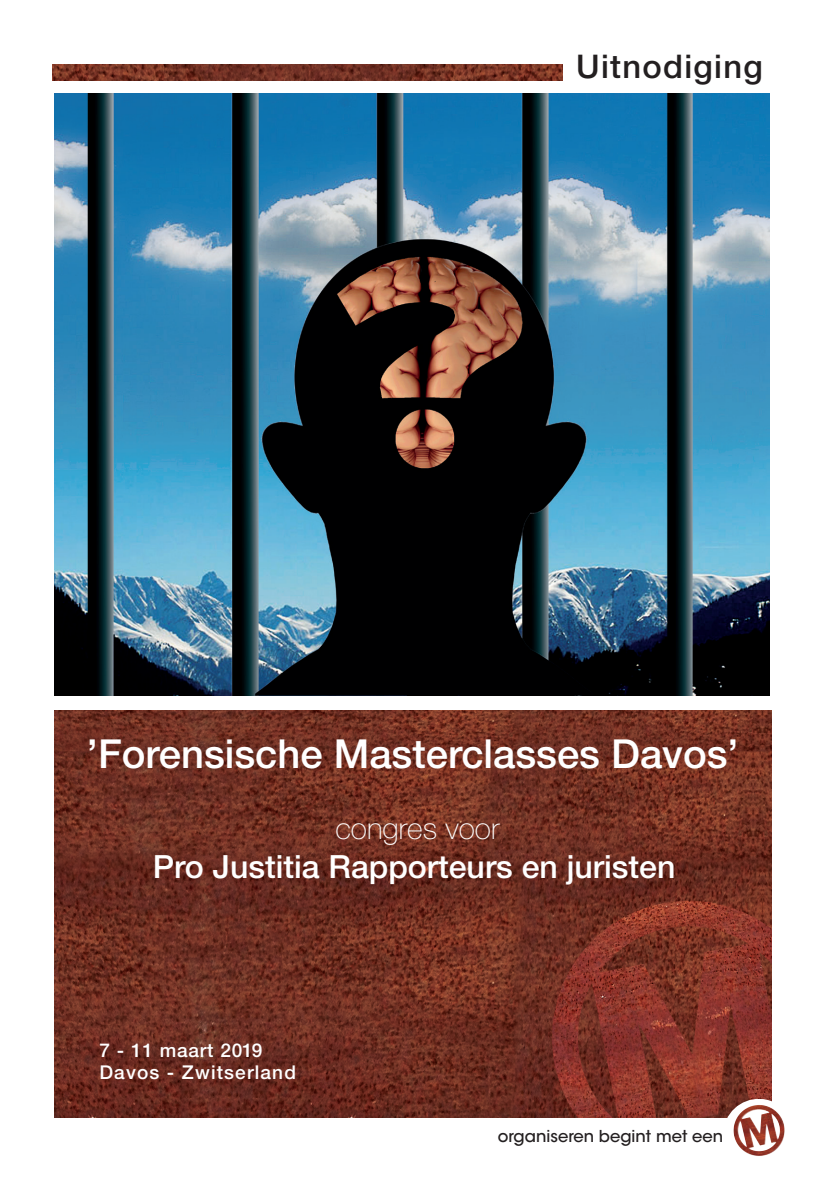
<style>
.page{position:relative;width:832px;height:1188px;background:#fff}
.page>*{position:absolute;margin:0;border:0;box-sizing:border-box;transform-origin:0 0}
.t1{font:500 40px "Helvetica Neue";color:#fff}
.t2{font:500 32.6px "Helvetica Neue";letter-spacing:.04em;color:#231f20}
.t3{font:500 32px "Helvetica Neue";color:#fff}
.t4{font:100 30px "Helvetica Neue";color:#fff}
.t5{font:500 19px/22.8px "Helvetica Neue";letter-spacing:.06em;color:#fff}
.t6{font:500 16.4px "ITC Avant Garde Std";color:#231f20}
</style>
<div class="page">
<img style="left:54px;top:710px;width:717px;height:407px">
<svg style="left:719px;top:1095px;width:66px;height:61px"></svg>
<img style="left:53px;top:65px;width:509px;height:15px">
<img style="left:54px;top:94px;width:715px;height:601px">
<p class="t2" style="left:576px;top:47px;width:188px">Uitnodiging</p>
<p class="t1" style="left:87px;top:729px;width:653px">’Forensische Masterclasses Davos’</p>
<p class="t4" style="left:335px;top:812px;width:165px">congres voor</p>
<p class="t3" style="left:153px;top:847px;width:524px">Pro Justitia Rapporteurs en juristen</p>
<p class="t5" style="left:99px;top:1038px;width:198px">7 - 11 maart 2019<br>Davos - Zwitserland</p>
<p class="t6" style="left:498px;top:1125px;width:227px">organiseren begint met een</p>
</div>
